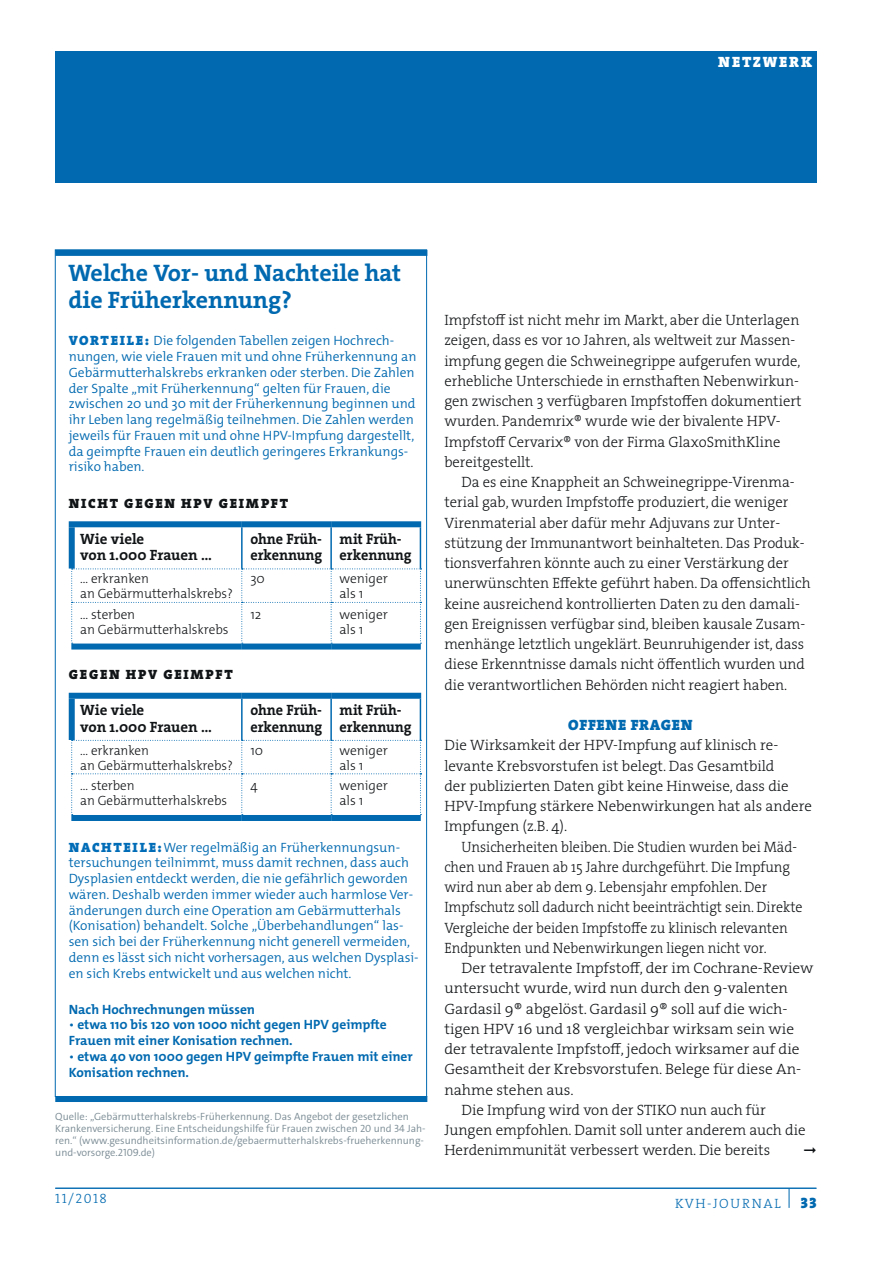
<style>
.page{position:relative;width:893px;height:1263px;background:#fff}
.page>*{position:absolute;margin:0;border:0;box-sizing:border-box;transform-origin:0 0}
.t1{font:24px/27px "The Serif HP7 Bld";color:#0069b0}
.t2{font:15px/20.2px "The Serif HP3 Lig";color:#111416}
.t3{font:15px/20.2px "The Serif HP3 Lig";color:#111416;scale:.94 1}
.t4{font:15px/16.5px "The Serif HP7 Bld";color:#111416;scale:.95 1}
.t5{font:15px/16.5px "The Serif HP7 Bld";color:#111416}
.t6{font:15px "The Serif HP9 Blk";letter-spacing:.045em;color:#0069b0}
.t7{font:15px "The Serif HP9 Blk";letter-spacing:.125em;color:#fff}
.t8{font:300 13.5px/15.8px "The Mix Os F";color:#0069b0}
.t9{font:300 13.5px/15px "The Mix Os F";letter-spacing:-.005em;color:#111416}
.t10{font:700 13.5px/15.8px "The Mix Os F";color:#0069b0}
.t11{font:13.5px "The Serif HP9 Blk";letter-spacing:.125em;color:#111416}
.t12{font:13.5px "The Serif HP3 Lig";letter-spacing:.115em;color:#0069b0}
.t13{font:300 10.5px/12px "The Sans C4 s";color:#798a93}
.s1{font-family:"The Serif HP9 Blk";font-weight:400;color:#006cb7}
.s2{font-weight:300}
.s3{font-family:"The Serif HP9 Blk";font-size:15px}
</style>
<div class="page">
<hr style="left:55px;top:1188px;width:761px;height:1px;background:#0069b0">
<div style="left:55px;top:51px;width:761px;height:132px;background:#0069b0"></div>
<div style="left:55px;top:1096px;width:372px;height:6px;background:#0069b0"></div>
<div style="left:55px;top:250px;width:372px;height:6px;background:#0069b0"></div>
<div style="left:71px;top:643px;width:171px;height:6px;background:#0069b0"></div>
<div style="left:242px;top:643px;width:89px;height:6px;background:#0069b0"></div>
<div style="left:331px;top:643px;width:90px;height:6px;background:#0069b0"></div>
<div style="left:69px;top:521px;width:173px;height:6px;background:#0069b0"></div>
<div style="left:69px;top:527px;width:6px;height:41px;background:#0069b0"></div>
<div style="left:242px;top:521px;width:89px;height:6px;background:#0069b0"></div>
<div style="left:331px;top:521px;width:90px;height:6px;background:#0069b0"></div>
<svg style="left:71px;top:524px;width:350px;height:120px"></svg>
<div style="left:71px;top:815px;width:171px;height:6px;background:#0069b0"></div>
<div style="left:242px;top:815px;width:89px;height:6px;background:#0069b0"></div>
<div style="left:331px;top:815px;width:90px;height:6px;background:#0069b0"></div>
<div style="left:69px;top:693px;width:173px;height:6px;background:#0069b0"></div>
<div style="left:69px;top:699px;width:6px;height:41px;background:#0069b0"></div>
<div style="left:242px;top:693px;width:89px;height:6px;background:#0069b0"></div>
<div style="left:331px;top:693px;width:90px;height:6px;background:#0069b0"></div>
<svg style="left:71px;top:696px;width:350px;height:119px"></svg>
<p class="t7" style="left:718px;top:52px;width:95px">NETZWERK</p>
<h1 class="t1" style="left:68px;top:259px;width:334px">Welche Vor- und Nachteile hat die Früherkennung?</h1>
<p class="t8" style="left:69px;top:333px;width:349px"><span class="s1">VORTEI LE:</span> Die folgenden Tabellen zeigen Hochrech&shy;nungen, wie viele Frauen mit und ohne Früherkennung an Gebärmutterhalskrebs erkranken oder sterben. Die Zahlen der Spalte „mit Früherkennung“ gelten für Frauen, die zwischen 20 und 30 mit der Früherkennung beginnen und ihr Leben lang regelmäßig teilnehmen. Die Zahlen werden jeweils für Frauen mit und ohne HPV-Impfung dargestellt, da geimpfte Frauen ein deutlich geringeres Erkrankungs&shy;risiko haben.</p>
<p class="t11" style="left:69px;top:494px;width:221px">NICHT GEGEN HPV GEIMPFT</p>
<p class="t5" style="left:80px;top:530px;width:133px">Wie viele<br>von 1.000 Frauen …</p>
<p class="t4" style="left:250px;top:530px;width:77px">ohne Früh&shy;erkennung</p>
<p class="t4" style="left:340px;top:530px;width:77px">mit Früh&shy;erkennung</p>
<p class="t9" style="left:80px;top:571px;width:154px">… erkranken<br>an Gebärmutterhalskrebs?</p>
<p class="t9" style="left:250px;top:571px;width:16px">30</p>
<p class="t9" style="left:340px;top:571px;width:50px">weniger als 1</p>
<p class="t9" style="left:80px;top:607px;width:150px">… sterben<br>an Gebärmutterhalskrebs</p>
<p class="t9" style="left:250px;top:607px;width:12px">12</p>
<p class="t9" style="left:340px;top:607px;width:50px">weniger als 1</p>
<p class="t11" style="left:69px;top:665px;width:165px">GEGEN HPV GEIMPFT</p>
<p class="t5" style="left:80px;top:702px;width:133px">Wie viele<br>von 1.000 Frauen …</p>
<p class="t4" style="left:250px;top:702px;width:77px">ohne Früh&shy;erkennung</p>
<p class="t4" style="left:340px;top:702px;width:77px">mit Früh&shy;erkennung</p>
<p class="t9" style="left:80px;top:743px;width:154px">… erkranken<br>an Gebärmutterhalskrebs?</p>
<p class="t9" style="left:250px;top:743px;width:14px">10</p>
<p class="t9" style="left:340px;top:743px;width:50px">weniger als 1</p>
<p class="t9" style="left:80px;top:778px;width:148px">… sterben<br>an Gebärmutterhalskrebs</p>
<p class="t9" style="left:250px;top:778px;width:9px">4</p>
<p class="t9" style="left:340px;top:778px;width:50px">weniger als 1</p>
<p class="t8" style="left:69px;top:839px;width:351px"><span class="s1">NACHTEI LE:</span>Wer regelmäßig an Früherkennungsun&shy;tersuchungen teilnimmt, muss damit rechnen, dass auch Dysplasien entdeckt werden, die nie gefährlich geworden wären. Deshalb werden immer wieder auch harmlose Ver&shy;änderungen durch eine Operation am Gebärmutterhals (Konisation) behandelt. Solche „Überbehandlungen“ las&shy;sen sich bei der Früherkennung nicht generell vermeiden, denn es lässt sich nicht vorhersagen, aus welchen Dysplasi&shy;en sich Krebs entwickelt und aus welchen nicht.</p>
<p class="t10" style="left:69px;top:1001px;width:188px">Nach Hochrechnungen müssen</p>
<p class="t10" style="left:69px;top:1017px;width:320px"><span class="s2">•</span> etwa 110 bis 120 von 1000 nicht gegen HPV geimpfte<br>Frauen mit einer Konisation rechnen.</p>
<p class="t10" style="left:69px;top:1048px;width:346px"><span class="s2">•</span> etwa 40 von 1000 gegen HPV geimpfte Frauen mit einer<br>Konisation rechnen.</p>
<p class="t13" style="left:55px;top:1110px;width:372px">Quelle: „Gebärmutterhalskrebs-Früherkennung. Das Angebot der gesetzlichen Krankenversicherung. Eine Entscheidungshilfe für Frauen zwischen 20 und 34 Jah&shy;ren.“ (www.gesundheitsinformation.de/gebaermutterhalskrebs-frueherkennung&shy;und-vorsorge.2109.de)</p>
<p class="t12" style="left:55px;top:1190px;width:53px">11/2018</p>
<p class="t2" style="left:444px;top:310px;width:359px">Impfstoff ist nicht mehr im Markt, aber die Unterlagen zeigen, dass es vor 10 Jahren, als weltweit zur Massen&shy;impfung gegen die Schweinegrippe aufgerufen wurde, erhebliche Unterschiede in ernsthaften Nebenwirkun&shy;gen zwischen 3 verfügbaren Impfstoffen dokumentiert wurden. Pandemrix® wurde wie der bivalente HPV-Impfstoff Cervarix® von der Firma GlaxoSmithKline bereitgestellt.</p>
<p class="t2" style="left:444px;top:472px;width:368px;text-indent:17px">Da es eine Knappheit an Schweinegrippe-Virenma&shy;terial gab, wurden Impfstoffe produziert, die weniger Virenmaterial aber dafür mehr Adjuvans zur Unter&shy;stützung der Immunantwort beinhalteten. Das Produk&shy;tionsverfahren könnte auch zu einer Verstärkung der unerwünschten Effekte geführt haben. Da offensichtlich keine ausreichend kontrollierten Daten zu den damali&shy;gen Ereignissen verfügbar sind, bleiben kausale Zusam&shy;menhänge letztlich ungeklärt. Beunruhigender ist, dass diese Erkenntnisse damals nicht öffentlich wurden und die verantwortlichen Behörden nicht reagiert haben.</p>
<p class="t6" style="left:568px;top:715px;width:126px">OFFENE FRAGEN</p>
<p class="t2" style="left:444px;top:735px;width:369px">Die Wirksamkeit der HPV-Impfung auf klinisch re&shy;levante Krebsvorstufen ist belegt. Das Gesamtbild<br>der publizierten Daten gibt keine Hinweise, dass die HPV-Impfung stärkere Nebenwirkungen hat als andere Impfungen (z.B. 4).</p>
<p class="t3" style="left:444px;top:836px;width:383px;text-indent:17px">Unsicherheiten bleiben. Die Studien wurden bei Mäd&shy;chen und Frauen ab 15 Jahre durchgeführt. Die Impfung wird nun aber ab dem 9. Lebensjahr empfohlen. Der Impfschutz soll dadurch nicht beeinträchtigt sein. Direkte Vergleiche der beiden Impfstoffe zu klinisch relevanten Endpunkten und Nebenwirkungen liegen nicht vor.</p>
<p class="t2" style="left:461px;top:958px;width:354px">Der tetravalente Impfstoff, der im Cochrane-Review</p>
<p class="t2" style="left:444px;top:978px;width:345px">untersucht wurde, wird nun durch den 9-valenten</p>
<p class="t2" style="left:444px;top:998px;width:345px">Gardasil 9® abgelöst. Gardasil 9® soll auf die wich-</p>
<p class="t2" style="left:444px;top:1019px;width:351px">tigen HPV 16 und 18 vergleichbar wirksam sein wie</p>
<p class="t2" style="left:444px;top:1039px;width:357px">der tetravalente Impfstoff, jedoch wirksamer auf die</p>
<p class="t2" style="left:444px;top:1059px;width:358px">Gesamtheit der Krebsvorstufen. Belege für diese An-</p>
<p class="t2" style="left:444px;top:1079px;width:131px">nahme stehen aus.</p>
<p class="t2" style="left:461px;top:1100px;width:306px">Die Impfung wird von der STIKO nun auch für</p>
<p class="t2" style="left:444px;top:1120px;width:363px">Jungen empfohlen. Damit soll unter anderem auch die</p>
<p class="t2" style="left:444px;top:1140px;width:327px">Herdenimmunität verbessert werden. Die bereits</p>
<p class="t12" style="left:675px;top:1194px;width:143px">KVH-Journal <sup>|</sup> <span class="s3">33</span></p>
</div>
